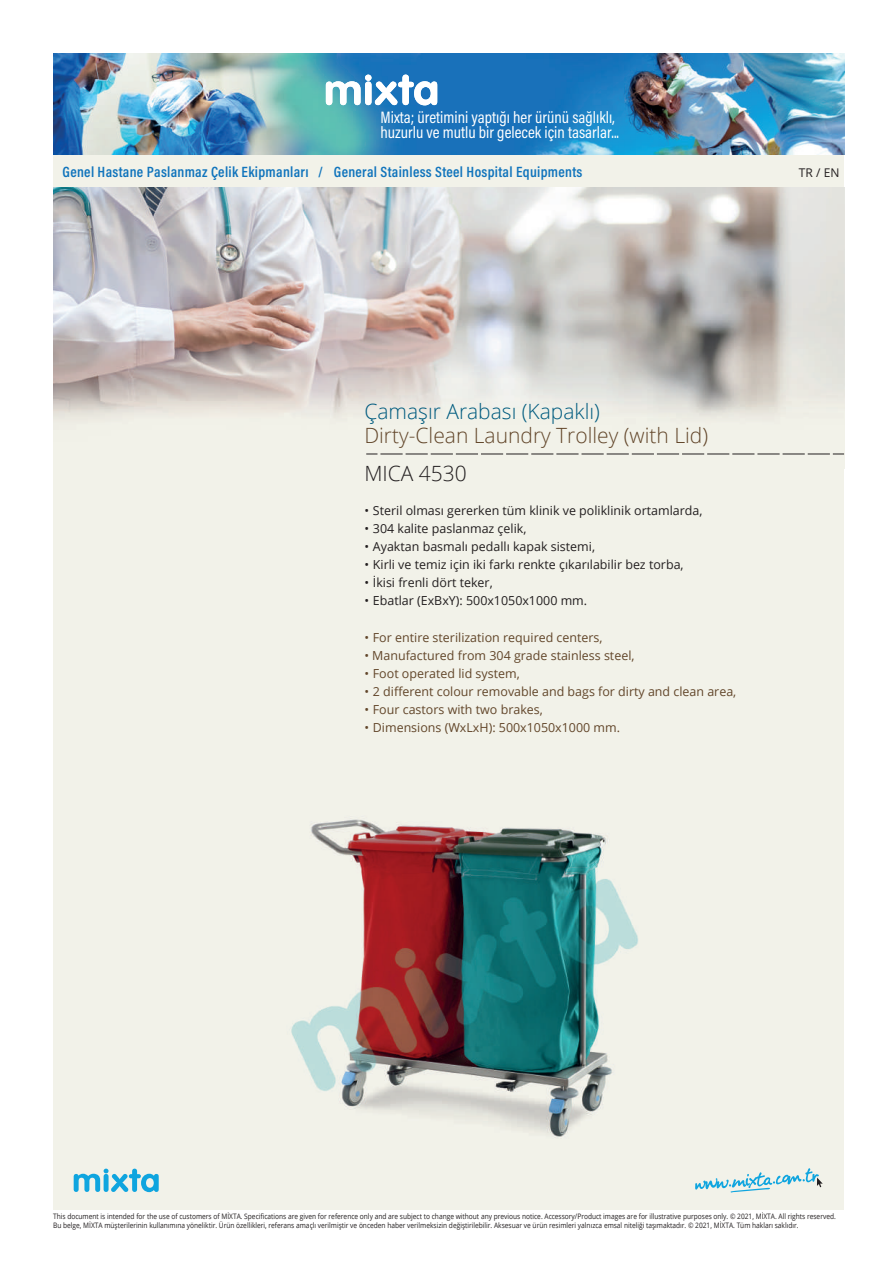
<style>
.page{position:relative;width:893px;height:1263px;background:#fff}
.page>*{position:absolute;margin:0;border:0;box-sizing:border-box;transform-origin:0 0}
.t1{font:300 21px "Open Sans";color:#62462a}
.t2{font:300 21px "Open Sans";color:#005b7f}
.t3{font:300 21px "Open Sans";color:#231f20}
.t4{font:16.65px/15px "Acumin Pro Cond";color:#fff}
.t5{font:600 15px "Acumin Pro Cond";letter-spacing:.02em;color:#1074bc}
.t6{font:12.45px "Open Sans";color:#231f20}
.t7{font:12.45px "Open Sans";color:#62462a}
.t8{font:12px "Open Sans";color:#231f20}
.t9{font:7.5px/9px "Open Sans";color:#231f20;scale:.88 1}
</style>
<div class="page">
<div style="left:53px;top:53px;width:791px;height:1157px;background:#f2f2e9"></div>
<img style="left:53px;top:188px;width:791px;height:266px">
<img style="left:53px;top:53px;width:791px;height:102px">
<svg style="left:326px;top:75px;width:111px;height:30px"></svg>
<svg style="left:366px;top:454px;width:478px;height:1px"></svg>
<svg style="left:695px;top:1168px;width:128px;height:24px"></svg>
<svg style="left:74px;top:1168px;width:85px;height:24px"></svg>
<img style="left:291px;top:819px;width:347px;height:319px">
<h2 class="t4" style="left:381px;top:110px;width:240px">Mixta; üretimini yaptığı her ürünü sağlıklı, huzurlu ve mutlu bir gelecek için tasarlar...</h2>
<h3 class="t5" style="left:63px;top:162px;width:521px">Genel Hastane Paslanmaz Çelik Ekipmanları / General Stainless Steel Hospital Equipments</h3>
<h3 class="t8" style="left:799px;top:164px;width:42px">TR / EN</h3>
<h1 class="t2" style="left:364px;top:397px;width:237px">Çamaşır Arabası (Kapaklı)</h1>
<h1 class="t1" style="left:364px;top:421px;width:345px">Dirty-Clean Laundry Trolley (with Lid)</h1>
<h1 class="t3" style="left:364px;top:459px;width:104px">MICA 4530</h1>
<h3 class="t6" style="left:364px;top:501px;width:340px">• Steril olması gererken tüm klinik ve poliklinik ortamlarda,</h3>
<h3 class="t6" style="left:364px;top:519px;width:164px">• 304 kalite paslanmaz çelik,</h3>
<h3 class="t6" style="left:364px;top:537px;width:232px">• Ayaktan basmalı pedallı kapak sistemi,</h3>
<h3 class="t6" style="left:364px;top:555px;width:321px">• Kirli ve temiz için iki farkı renkte çıkarılabilir bez torba,</h3>
<h3 class="t6" style="left:364px;top:573px;width:130px">• İkisi frenli dört teker,</h3>
<h3 class="t6" style="left:364px;top:591px;width:224px">• Ebatlar (ExBxY): 500x1050x1000 mm.</h3>
<h3 class="t7" style="left:364px;top:629px;width:240px">• For entire sterilization required centers,</h3>
<h3 class="t7" style="left:364px;top:647px;width:272px">• Manufactured from 304 grade stainless steel,</h3>
<h3 class="t7" style="left:364px;top:665px;width:157px">• Foot operated lid system,</h3>
<h3 class="t7" style="left:364px;top:683px;width:373px">• 2 different colour removable and bags for dirty and clean area,</h3>
<h3 class="t7" style="left:364px;top:701px;width:180px">• Four castors with two brakes,</h3>
<h3 class="t7" style="left:364px;top:719px;width:257px">• Dimensions (WxLxH): 500x1050x1000 mm.</h3>
<p class="t9" style="left:53px;top:1211px;width:891px">This document is intended for the use of customers of MİXTA. Specifications are given for reference only and are subject to change without any previous notice. Accessory/Product images are for illustrative purposes only. © 2021, MİXTA. All rights reserved.<br>Bu belge, MİXTA müşterilerinin kullanımına yöneliktir. Ürün özellikleri, referans amaçlı verilmiştir ve önceden haber verilmeksizin değiştirilebilir. Aksesuar ve ürün resimleri yalnızca emsal niteliği taşımaktadır. © 2021, MİXTA. Tüm hakları saklıdır.</p>
</div>
